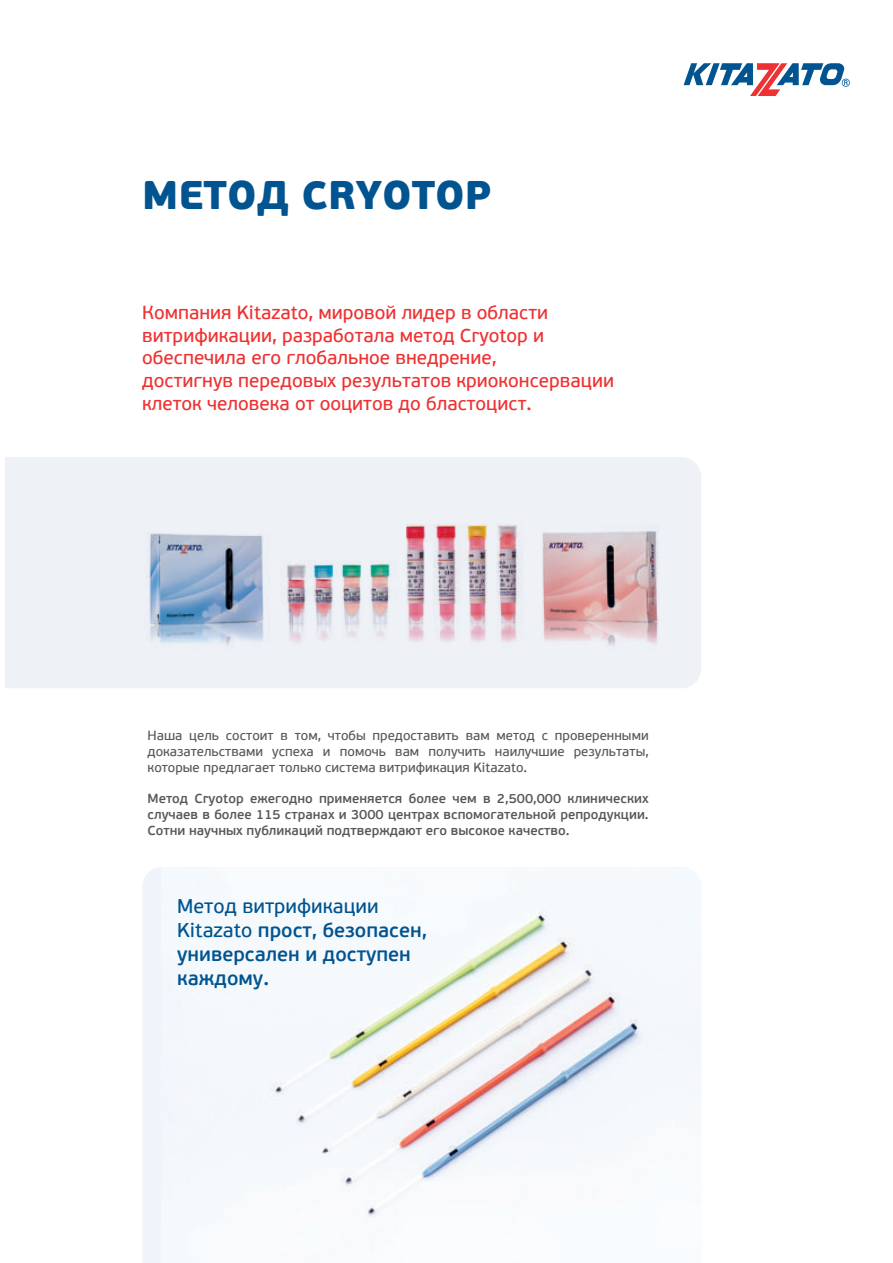
<style>
.page{position:relative;width:893px;height:1263px;background:#fff}
.page>*{position:absolute;margin:0;border:0;box-sizing:border-box;transform-origin:0 0}
.t1{font:900 39.9px "PF Beau Sans Pro";color:#015490}
.t2{font:600 19.95px/23.9px "PF Beau Sans Pro";color:#015490}
.t3{font:19.95px "PF Beau Sans Pro Bbook";color:#015490}
.t4{font:18.9px/22.8px "PF Beau Sans Pro Bbook";color:#ee3132}
.t5{font:600 13.2px/15.9px "PF Beau Sans Pro";color:#57585a;text-align:justify}
.t6{font:13.2px/15.9px "PF Beau Sans Pro Bbook";color:#57585a;text-align:justify}
.s1{font-family:"PF Beau Sans Pro Bbook";font-weight:400}
</style>
<div class="page">
<div style="left:5px;top:457px;width:696px;height:231px;background:#eef1f6"></div>
<img style="left:109px;top:457px;width:583px;height:200px">
<svg style="left:684px;top:63px;width:166px;height:33px"></svg>
<div style="left:142px;top:867px;width:19px;height:396px;background:#f0f3f9"></div>
<img style="left:161px;top:867px;width:540px;height:359px">
<h1 class="t1" style="left:142px;top:170px;width:351px">МЕТОД CRYOTOP</h1>
<p class="t4" style="left:142px;top:301px;width:473px">Компания Kitazato, мировой лидер в области витрификации, разработала метод Cryotop и обеспечила его глобальное внедрение,<br>достигнув передовых результатов криоконсервации клеток человека от ооцитов до бластоцист.</p>
<p class="t6" style="left:148px;top:728px;width:503px">Наша цель состоит в том, чтобы предоставить вам метод с проверенными доказательствами успеха и помочь вам получить наилучшие результаты, которые предлагает только система витрификация Kitazato.</p>
<p class="t5" style="left:148px;top:791px;width:503px">Метод Cryotop ежегодно применяется более чем в 2,500,000 клинических случаев в более 115 странах и 3000 центрах вспомогательной репродукции.<br>Сотни научных публикаций подтверждают его высокое качество.</p>
<p class="t3" style="left:177px;top:895px;width:203px">Метод витрификации</p>
<p class="t2" style="left:177px;top:919px;width:251px"><span class="s1">Kitazato</span> прост, безопасен, универсален и доступен каждому.</p>
</div>
